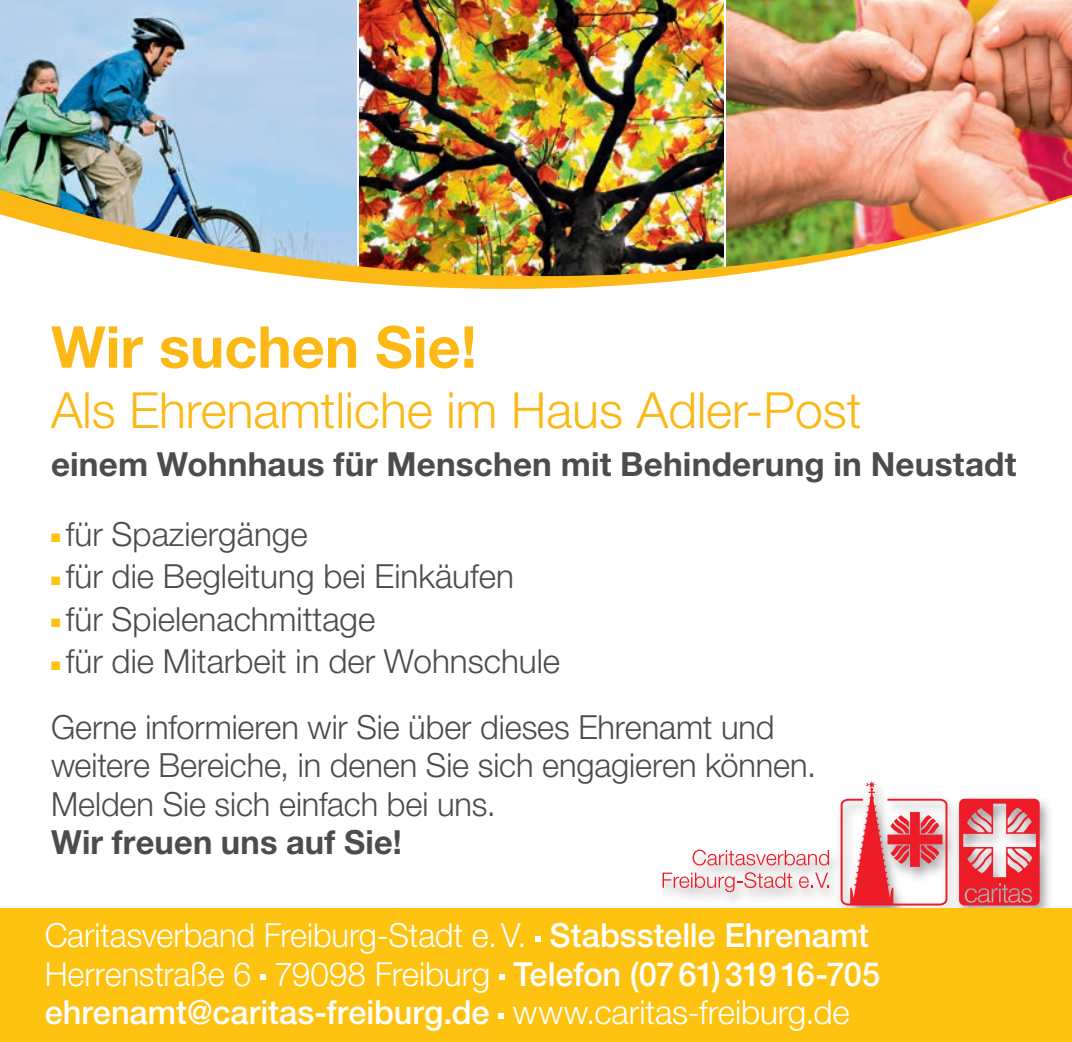
<style>
.page{position:relative;width:1072px;height:1042px;background:#fff}
.page>*{position:absolute;margin:0;border:0;box-sizing:border-box;transform-origin:0 0}
.t1{font:700 57.75px "Helvetica Neue";color:#fcb814}
.t2{font:300 49.88px "Helvetica Neue";color:#fcb814}
.t3{font:300 33.25px/65.8px "Helvetica Neue";color:#4b4c4d}
.t4{font:300 33.25px/38.5px "Helvetica Neue";letter-spacing:-.005em;color:#fff}
.t5{font:700 33.25px "Helvetica Neue";letter-spacing:.005em;color:#4b4c4d}
.s1{color:#fec210}
.s2{font-weight:500}
</style>
<div class="page">
<div style="left:662px;top:778px;width:391px;height:139px;background:#231f20;opacity:.45"></div>
<svg style="left:959px;top:799px;width:80px;height:106px"></svg>
<svg style="left:692px;top:849px;width:137px;height:16px"></svg>
<svg style="left:662px;top:872px;width:130px;height:20px"></svg>
<svg style="left:799px;top:872px;width:30px;height:16px"></svg>
<svg style="left:840px;top:781px;width:107px;height:124px"></svg>
<img style="left:0;top:0;width:1071px;height:289px">
<div style="left:0;top:908px;width:1071px;height:134px;background:#fec210"></div>
<svg style="left:535px;top:936px;width:6px;height:6px"></svg>
<svg style="left:260px;top:974px;width:6px;height:6px"></svg>
<svg style="left:499px;top:974px;width:6px;height:6px"></svg>
<svg style="left:498px;top:1013px;width:6px;height:6px"></svg>
<h1 class="t1" style="left:51px;top:311px;width:427px">Wir suchen Sie!</h1>
<h2 class="t2" style="left:51px;top:379px;width:812px">Als Ehrenamtliche im Haus Adler-Post</h2>
<p class="t5" style="left:51px;top:443px;width:966px">einem Wohnhaus für Menschen mit Behinderung in Neustadt</p>
<p class="t3" style="left:51px;top:500px;width:258px"><span class="s1">■</span> für Spaziergänge</p>
<p class="t3" style="left:51px;top:543px;width:464px"><span class="s1">■</span> für die Begleitung bei Einkäufen</p>
<p class="t3" style="left:51px;top:585px;width:326px"><span class="s1">■</span> für Spielenachmittage</p>
<p class="t3" style="left:51px;top:627px;width:725px"><span class="s1">■</span> für die Mitarbeit in der Wohnschule<br>Gerne informieren wir Sie über dieses Ehrenamt und</p>
<p class="t3" style="left:51px;top:745px;width:766px;line-height:38.5px">weitere Bereiche, in denen Sie sich engagieren können.<br>Melden Sie sich einfach bei uns.</p>
<p class="t5" style="left:51px;top:822px;width:352px">Wir freuen uns auf Sie!</p>
<p class="t4" style="left:45px;top:915px;width:837px">Caritasverband Freiburg-Stadt e.V. <span class="s2">Stabsstelle Ehrenamt<br></span>Herrenstraße 6 79098 Freiburg <span class="s2">Telefon (0761)31916-705 ehrenamt@caritas-freiburg.de</span> www.caritas-freiburg.de</p>
</div>
